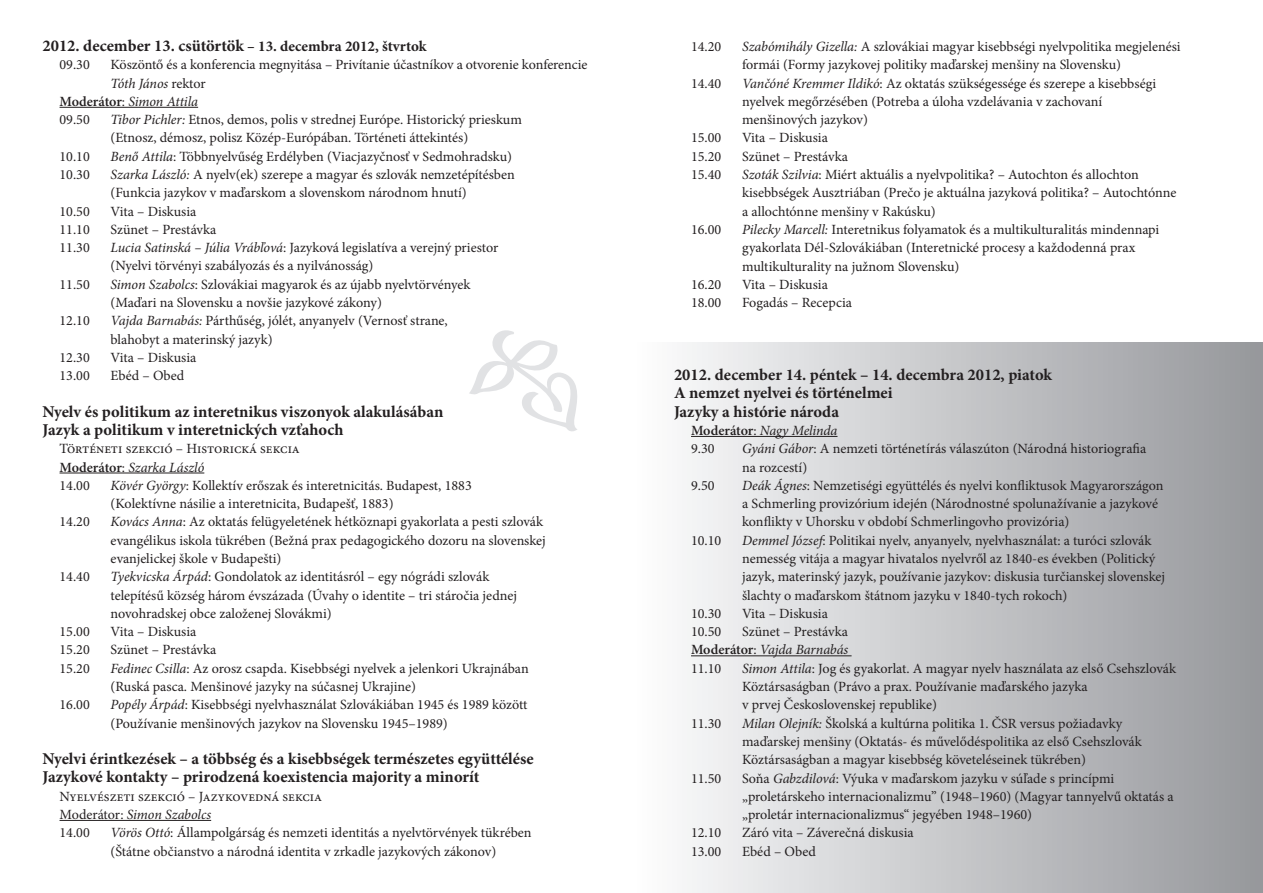
<style>
.page{position:relative;width:1263px;height:893px;background:#fff}
.page>*{position:absolute;margin:0;border:0;box-sizing:border-box;transform-origin:0 0}
.t1{font:700 16.5px/18.3px "Minion Pro";color:#231f20}
.t2{font:14.1px/18.3px "Minion Pro";color:#231f20}
.t3{font:italic 14.1px/18.3px "Minion Pro";letter-spacing:-.01em;color:#231f20}
.s1{font-size:15px}
.s2{font-style:normal}
.s3{font-weight:600;font-style:normal}
.s4{font-style:italic}
.s5{font-weight:600}
</style>
<div class="page">
<div style="left:631px;top:342px;width:632px;height:551px;background:linear-gradient(to right,#fdfdfe,#95979b)"></div>
<hr style="left:691px;top:436px;width:146px;height:1px;background:#231f20">
<hr style="left:691px;top:655px;width:160px;height:1px;background:#231f20">
<hr style="left:60px;top:107px;width:138px;height:1px;background:#231f20">
<hr style="left:60px;top:473px;width:144px;height:1px;background:#231f20">
<hr style="left:60px;top:820px;width:151px;height:1px;background:#231f20">
<p class="t1" style="left:43px;top:36px;width:386px">2012. december 13. csütörtök <span class="s1">– 13. decembra 2012, štvrtok</span></p>
<p class="t2" style="left:60px;top:56px;width:32px">09.30</p>
<p class="t2" style="left:111px;top:56px;width:478px">Köszöntő és a konferencia megnyitása – Privítanie účastníkov a otvorenie konferencie</p>
<p class="t3" style="left:111px;top:74px;width:97px">Tóth János <span class="s2">rektor</span></p>
<p class="t3" style="left:60px;top:92px;width:140px"><span class="s3">Moderátor</span><span class="s2">:</span> Simon Attila</p>
<p class="t2" style="left:60px;top:111px;width:32px">09.50</p>
<p class="t2" style="left:111px;top:111px;width:413px"><span class="s4">Tibor Pichler:</span> Etnos, demos, polis v strednej Európe. Historický prieskum (Etnosz, démosz, polisz Közép-Európában. Történeti áttekintés)</p>
<p class="t2" style="left:60px;top:147px;width:32px">10.10</p>
<p class="t2" style="left:111px;top:147px;width:403px"><span class="s4">Benő Attila</span>: Többnyelvűség Erdélyben (Viacjazyčnosť v Sedmohradsku)</p>
<p class="t2" style="left:60px;top:165px;width:32px">10.30</p>
<p class="t2" style="left:111px;top:165px;width:406px"><span class="s4">Szarka László:</span> A nyelv(ek) szerepe a magyar és szlovák nemzetépítésben (Funkcia jazykov v maďarskom a slovenskom národnom hnutí)</p>
<p class="t2" style="left:60px;top:202px;width:32px">10.50</p>
<p class="t2" style="left:111px;top:202px;width:87px">Vita – Diskusia</p>
<p class="t2" style="left:60px;top:220px;width:32px">11.10</p>
<p class="t2" style="left:111px;top:220px;width:107px">Szünet – Prestávka</p>
<p class="t2" style="left:60px;top:239px;width:32px">11.30</p>
<p class="t2" style="left:111px;top:239px;width:389px"><span class="s4">Lucia Satinská – Júlia Vrábľová</span>: Jazyková legislatíva a verejný priestor (Nyelvi törvényi szabályozás és a nyilvánosság)</p>
<p class="t2" style="left:60px;top:275px;width:32px">11.50</p>
<p class="t2" style="left:111px;top:275px;width:362px"><span class="s4">Simon Szabolcs</span>: Szlovákiai magyarok és az újabb nyelvtörvények (Maďari na Slovensku a novšie jazykové zákony)</p>
<p class="t2" style="left:60px;top:312px;width:32px">12.10</p>
<p class="t2" style="left:111px;top:312px;width:339px"><span class="s4">Vajda Barnabás:</span> Párthűség, jólét, anyanyelv (Vernosť strane, blahobyt a materinský jazyk)</p>
<p class="t2" style="left:60px;top:348px;width:32px">12.30</p>
<p class="t2" style="left:111px;top:348px;width:87px">Vita – Diskusia</p>
<p class="t2" style="left:60px;top:367px;width:32px">13.00</p>
<p class="t2" style="left:111px;top:367px;width:75px">Ebéd – Obed</p>
<p class="t1" style="left:43px;top:402px;width:402px">Nyelv és politikum az interetnikus viszonyok alakulásában<br>Jazyk a politikum v interetnických vzťahoch</p>
<p class="t2" style="left:60px;top:440px;width:242px">Történeti szekció – Historická sekcia<br><span class="s5">Moderátor</span>: <span class="s4">Szarka László<br></span>14.00</p>
<p class="t2" style="left:111px;top:476px;width:363px"><span class="s4">Kövér György</span>: Kollektív erőszak és interetnicitás. Budapest, 1883 (Kolektívne násilie a interetnicita, Budapešť, 1883)</p>
<p class="t2" style="left:60px;top:513px;width:32px">14.20</p>
<p class="t2" style="left:111px;top:513px;width:437px"><span class="s4">Kovács Anna</span>: Az oktatás felügyeletének hétköznapi gyakorlata a pesti szlovák evangélikus iskola tükrében (Bežná prax pedagogického dozoru na slovenskej evanjelickej škole v Budapešti)</p>
<p class="t2" style="left:60px;top:568px;width:32px">14.40</p>
<p class="t2" style="left:111px;top:568px;width:408px"><span class="s4">Tyekvicska Árpád</span>: Gondolatok az identitásról – egy nógrádi szlovák telepítésű község három évszázada (Úvahy o identite – tri stáročia jednej novohradskej obce založenej Slovákmi)</p>
<p class="t2" style="left:60px;top:623px;width:32px">15.00</p>
<p class="t2" style="left:111px;top:623px;width:87px">Vita – Diskusia</p>
<p class="t2" style="left:60px;top:641px;width:32px">15.20</p>
<p class="t2" style="left:111px;top:641px;width:107px">Szünet – Prestávka</p>
<p class="t2" style="left:60px;top:659px;width:32px">15.20</p>
<p class="t2" style="left:111px;top:659px;width:420px"><span class="s4">Fedinec Csilla</span>: Az orosz csapda. Kisebbségi nyelvek a jelenkori Ukrajnában (Ruská pasca. Menšinové jazyky na súčasnej Ukrajine)</p>
<p class="t2" style="left:60px;top:696px;width:32px">16.00</p>
<p class="t2" style="left:111px;top:696px;width:418px"><span class="s4">Popély Árpád</span>: Kisebbségi nyelvhasználat Szlovákiában 1945 és 1989 között (Používanie menšinových jazykov na Slovensku 1945–1989)</p>
<p class="t1" style="left:43px;top:749px;width:493px">Nyelvi érintkezések – a többség és a kisebbségek természetes együttélése<br>Jazykové kontakty – prirodzená koexistencia majority a minorít</p>
<p class="t2" style="left:60px;top:787px;width:264px">Nyelvészeti szekció – Jazykovedná sekcia<br>Moderátor: <span class="s4">Simon Szabolcs<br></span>14.00</p>
<p class="t2" style="left:111px;top:824px;width:423px"><span class="s4">Vörös Ottó</span>: Állampolgárság és nemzeti identitás a nyelvtörvények tükrében (Štátne občianstvo a národná identita v zrkadle jazykových zákonov)</p>
<p class="t2" style="left:691px;top:37px;width:32px">14.20</p>
<p class="t2" style="left:742px;top:37px;width:440px"><span class="s4">Szabómihály Gizella:</span> A szlovákiai magyar kisebbségi nyelvpolitika megjelenési formái (Formy jazykovej politiky maďarskej menšiny na Slovensku)</p>
<p class="t2" style="left:691px;top:74px;width:32px">14.40</p>
<p class="t2" style="left:742px;top:74px;width:416px"><span class="s4">Vančóné Kremmer Ildikó</span>: Az oktatás szükségessége és szerepe a kisebbségi nyelvek megőrzésében (Potreba a úloha vzdelávania v zachovaní menšinových jazykov)</p>
<p class="t2" style="left:691px;top:129px;width:32px">15.00</p>
<p class="t2" style="left:742px;top:129px;width:87px">Vita – Diskusia</p>
<p class="t2" style="left:691px;top:147px;width:32px">15.20</p>
<p class="t2" style="left:742px;top:147px;width:107px">Szünet – Prestávka</p>
<p class="t2" style="left:691px;top:165px;width:32px">15.40</p>
<p class="t2" style="left:742px;top:165px;width:436px"><span class="s4">Szoták Szilvia</span>: Miért aktuális a nyelvpolitika? – Autochton és allochton kisebbségek Ausztriában (Prečo je aktuálna jazyková politika? – Autochtónne a allochtónne menšiny v Rakúsku)</p>
<p class="t2" style="left:691px;top:220px;width:32px">16.00</p>
<p class="t2" style="left:742px;top:220px;width:419px"><span class="s4">Pilecky Marcell:</span> Interetnikus folyamatok és a multikulturalitás mindennapi gyakorlata Dél-Szlovákiában (Interetnické procesy a každodenná prax multikulturality na južnom Slovensku)</p>
<p class="t2" style="left:691px;top:275px;width:32px">16.20</p>
<p class="t2" style="left:742px;top:275px;width:87px">Vita – Diskusia</p>
<p class="t2" style="left:691px;top:293px;width:32px">18.00</p>
<p class="t2" style="left:742px;top:293px;width:112px">Fogadás – Recepcia</p>
<p class="t1" style="left:674px;top:365px;width:380px">2012. december 14. péntek – 14. decembra 2012, piatok<br>A nemzet nyelvei és történelmei<br>Jazyky a histórie národa</p>
<p class="t3" style="left:691px;top:421px;width:148px"><span class="s3">Moderátor</span><span class="s2">:</span> Nagy Melinda<br><span class="s2">9.30</span></p>
<p class="t2" style="left:742px;top:440px;width:406px"><span class="s4">Gyáni Gábor</span>: A nemzeti történetírás válaszúton (Národná historiografia na rozcestí)</p>
<p class="t2" style="left:691px;top:476px;width:25px">9.50</p>
<p class="t2" style="left:742px;top:476px;width:423px"><span class="s4">Deák Ágnes</span>: Nemzetiségi együttélés és nyelvi konfliktusok Magyarországon a Schmerling provizórium idején (Národnostné spolunažívanie a jazykové konflikty v Uhorsku v období Schmerlingovho provizória)</p>
<p class="t2" style="left:691px;top:531px;width:32px">10.10</p>
<p class="t2" style="left:742px;top:531px;width:425px"><span class="s4">Demmel József</span>: Politikai nyelv, anyanyelv, nyelvhasználat: a turóci szlovák nemesség vitája a magyar hivatalos nyelvről az 1840-es években (Politický jazyk, materinský jazyk, používanie jazykov: diskusia turčianskej slovenskej šlachty o maďarskom štátnom jazyku v 1840-tych rokoch)</p>
<p class="t2" style="left:691px;top:604px;width:32px">10.30</p>
<p class="t2" style="left:742px;top:604px;width:87px">Vita – Diskusia</p>
<p class="t2" style="left:691px;top:623px;width:32px">10.50</p>
<p class="t2" style="left:691px;top:623px;width:159px;text-align:justify;text-indent:51px">Szünet – Prestávka <span class="s5">Moderátor</span>: <span class="s4">Vajda Barnabás </span>11.10</p>
<p class="t2" style="left:742px;top:659px;width:436px"><span class="s4">Simon Attila</span>: Jog és gyakorlat. A magyar nyelv használata az első Csehszlovák<br>Köztársaságban (Právo a prax. Používanie maďarského jazyka<br>v prvej Československej republike)</p>
<p class="t2" style="left:691px;top:714px;width:32px">11.30</p>
<p class="t2" style="left:742px;top:714px;width:402px"><span class="s4">Milan Olejník:</span> Školská a kultúrna politika 1. ČSR versus požiadavky maďarskej menšiny (Oktatás- és művelődéspolitika az első Csehszlovák<br>Köztársaságban a magyar kisebbség követeléseinek tükrében)</p>
<p class="t2" style="left:691px;top:769px;width:32px">11.50</p>
<p class="t2" style="left:742px;top:769px;width:433px">Soňa <span class="s4">Gabzdilová</span>: Výuka v maďarskom jazyku v súľade s princípmi „proletárskeho internacionalizmu” (1948–1960) (Magyar tannyelvű oktatás a „proletár internacionalizmus“ jegyében 1948–1960)</p>
<p class="t2" style="left:691px;top:824px;width:32px">12.10</p>
<p class="t2" style="left:742px;top:824px;width:173px">Záró vita – Záverečná diskusia</p>
<p class="t2" style="left:691px;top:842px;width:32px">13.00</p>
<p class="t2" style="left:742px;top:842px;width:75px">Ebéd – Obed</p>
</div>
